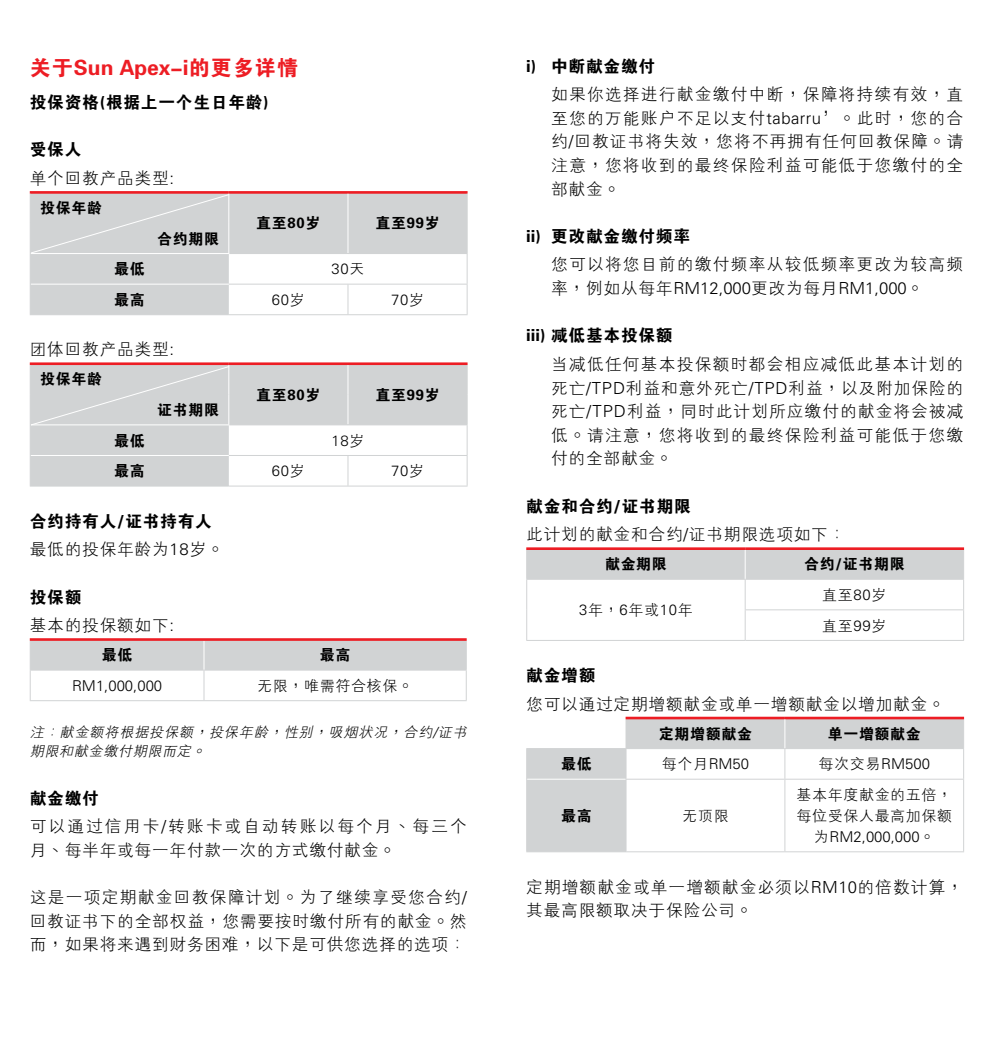
<style>
.page{position:relative;width:993px;height:1042px;background:#fff}
.page>*{position:absolute;margin:0;border:0;box-sizing:border-box;transform-origin:0 0}
.t1{font:21px "FZJDHTB B51 0";letter-spacing:.025em;color:#ed1d24}
.t2{font:16.62px/23.6px "FZJXH1 B B51 0";letter-spacing:.05em;color:#000;text-align:justify}
.t3{font:16.62px "FZJDHTB B51 0";letter-spacing:.05em;color:#000}
.t4{font:16.62px/23.6px "FZJXH1 B B51 0";letter-spacing:.08em;color:#000}
.t5{font:16.62px/23.6px "FZJXH1 B B51 0";letter-spacing:.13em;color:#000}
.t6{font:16.62px/23.6px "FZJXH1 B B51 0";letter-spacing:.07em;color:#000}
.t7{font:14.88px/21px "FZJXH1 B B51 0";letter-spacing:.05em;color:#000}
.t8{font:14.88px "FZJDHTB B51 0";letter-spacing:.05em;color:#000}
.t9{font:14.88px "FZJXH1 B B51 0";letter-spacing:.025em;color:#000}
.t10{font:14.88px "FZJXH1 B B51 0";color:#000}
.t11{font:italic 14px/19.2px "FZJXH1 B B51 0";color:#000}
</style>
<div class="page">
<svg style="left:31px;top:194px;width:435px;height:120px;fill:#d1d3d4"></svg>
<hr style="left:466px;top:254px;width:1px;height:30px;background:#d1d3d4">
<hr style="left:30px;top:191px;width:199px;height:3px;background:#ed1d24">
<hr style="left:229px;top:191px;width:119px;height:3px;background:#ed1d24">
<hr style="left:348px;top:191px;width:119px;height:3px;background:#ed1d24">
<svg style="left:347px;top:194px;width:1px;height:29px"></svg>
<hr style="left:347px;top:223px;width:1px;height:30px;background:#fff">
<hr style="left:229px;top:253px;width:119px;height:1px;background:#d1d3d4">
<hr style="left:348px;top:253px;width:119px;height:1px;background:#d1d3d4">
<hr style="left:229px;top:284px;width:119px;height:1px;background:#d1d3d4">
<hr style="left:348px;top:284px;width:119px;height:1px;background:#d1d3d4">
<svg style="left:347px;top:285px;width:1px;height:29px"></svg>
<svg style="left:466px;top:285px;width:1px;height:29px"></svg>
<hr style="left:229px;top:314px;width:119px;height:1px;background:#d1d3d4">
<hr style="left:348px;top:314px;width:119px;height:1px;background:#d1d3d4">
<hr style="left:31px;top:284px;width:198px;height:1px;background:#fff">
<hr style="left:30px;top:253px;width:1px;height:31px;background:#d1d3d4">
<hr style="left:30px;top:284px;width:1px;height:30px;background:#d1d3d4">
<hr style="left:30px;top:314px;width:199px;height:1px;background:#d1d3d4">
<svg style="left:466px;top:194px;width:1px;height:29px"></svg>
<hr style="left:466px;top:223px;width:1px;height:30px;background:#d1d3d4">
<svg style="left:31px;top:365px;width:435px;height:121px;fill:#d1d3d4"></svg>
<hr style="left:466px;top:425px;width:1px;height:30px;background:#d1d3d4">
<hr style="left:30px;top:362px;width:199px;height:3px;background:#ed1d24">
<hr style="left:229px;top:362px;width:119px;height:3px;background:#ed1d24">
<hr style="left:348px;top:362px;width:119px;height:3px;background:#ed1d24">
<svg style="left:347px;top:365px;width:1px;height:29px"></svg>
<hr style="left:347px;top:394px;width:1px;height:30px;background:#fff">
<hr style="left:229px;top:424px;width:119px;height:1px;background:#d1d3d4">
<hr style="left:348px;top:424px;width:119px;height:1px;background:#d1d3d4">
<hr style="left:229px;top:455px;width:119px;height:1px;background:#d1d3d4">
<hr style="left:348px;top:455px;width:119px;height:1px;background:#d1d3d4">
<hr style="left:347px;top:456px;width:1px;height:30px;background:#d1d3d4">
<hr style="left:466px;top:456px;width:1px;height:30px;background:#d1d3d4">
<hr style="left:229px;top:486px;width:119px;height:1px;background:#d1d3d4">
<hr style="left:348px;top:486px;width:119px;height:1px;background:#d1d3d4">
<hr style="left:31px;top:455px;width:198px;height:1px;background:#fff">
<hr style="left:30px;top:425px;width:1px;height:30px;background:#d1d3d4">
<hr style="left:30px;top:455px;width:1px;height:31px;background:#d1d3d4">
<hr style="left:30px;top:486px;width:199px;height:1px;background:#d1d3d4">
<svg style="left:466px;top:365px;width:1px;height:29px"></svg>
<hr style="left:466px;top:394px;width:1px;height:30px;background:#d1d3d4">
<hr style="left:30px;top:670px;width:1px;height:30px;background:#d1d3d4">
<hr style="left:203px;top:670px;width:1px;height:30px;background:#d1d3d4">
<hr style="left:465px;top:670px;width:1px;height:30px;background:#d1d3d4">
<hr style="left:30px;top:700px;width:174px;height:1px;background:#d1d3d4">
<hr style="left:204px;top:700px;width:262px;height:1px;background:#d1d3d4">
<div style="left:30px;top:641px;width:436px;height:29px;background:#d1d3d4"></div>
<hr style="left:30px;top:638px;width:174px;height:3px;background:#ed1d24">
<hr style="left:204px;top:638px;width:262px;height:3px;background:#ed1d24">
<div style="left:30px;top:194px;width:200px;height:60px;background:#d1d3d4"></div>
<svg style="left:30px;top:365px;width:200px;height:61px;background:#d2d4d5"></svg>
<hr style="left:526px;top:640px;width:219px;height:1px;background:#d1d3d4">
<hr style="left:526px;top:580px;width:1px;height:30px;background:#d1d3d4">
<hr style="left:526px;top:610px;width:1px;height:30px;background:#d1d3d4">
<hr style="left:744px;top:609px;width:219px;height:1px;background:#d1d3d4">
<hr style="left:744px;top:610px;width:1px;height:30px;background:#d1d3d4">
<hr style="left:962px;top:610px;width:1px;height:30px;background:#d1d3d4">
<hr style="left:745px;top:640px;width:218px;height:1px;background:#d1d3d4">
<svg style="left:526px;top:550px;width:437px;height:59px"></svg>
<hr style="left:526px;top:547px;width:219px;height:3px;background:#ed1d24">
<hr style="left:745px;top:547px;width:218px;height:3px;background:#ed1d24">
<svg style="left:527px;top:719px;width:435px;height:132px"></svg>
<svg style="left:625px;top:719px;width:1px;height:29px"></svg>
<svg style="left:962px;top:719px;width:1px;height:29px"></svg>
<hr style="left:526px;top:748px;width:99px;height:1px;background:#d1d3d4">
<hr style="left:526px;top:749px;width:1px;height:30px;background:#d1d3d4">
<hr style="left:625px;top:748px;width:159px;height:1px;background:#d1d3d4">
<hr style="left:625px;top:749px;width:1px;height:30px;background:#d1d3d4">
<hr style="left:784px;top:748px;width:179px;height:1px;background:#d1d3d4">
<hr style="left:784px;top:749px;width:1px;height:30px;background:#d1d3d4">
<hr style="left:962px;top:749px;width:1px;height:30px;background:#d1d3d4">
<hr style="left:526px;top:779px;width:1px;height:72px;background:#d1d3d4">
<hr style="left:625px;top:779px;width:159px;height:1px;background:#d1d3d4">
<hr style="left:625px;top:779px;width:1px;height:72px;background:#d1d3d4">
<hr style="left:784px;top:779px;width:179px;height:1px;background:#d1d3d4">
<hr style="left:784px;top:779px;width:1px;height:72px;background:#d1d3d4">
<hr style="left:962px;top:779px;width:1px;height:72px;background:#d1d3d4">
<hr style="left:526px;top:851px;width:99px;height:1px;background:#d1d3d4">
<hr style="left:625px;top:851px;width:159px;height:1px;background:#d1d3d4">
<hr style="left:784px;top:851px;width:179px;height:1px;background:#d1d3d4">
<hr style="left:625px;top:717px;width:159px;height:2px;background:#ed1d24">
<hr style="left:784px;top:717px;width:179px;height:2px;background:#ed1d24">
<svg style="left:784px;top:719px;width:1px;height:29px"></svg>
<hr style="left:527px;top:779px;width:98px;height:1px;background:#fff">
<p class="t1" style="left:30px;top:56px;width:270px">關於Sun Apex-i的更多詳情</p>
<p class="t3" style="left:30px;top:93px;width:240px">投保資格(根據上一個生日年齡)</p>
<p class="t3" style="left:30px;top:141px;width:53px">受保人</p>
<p class="t2" style="left:30px;top:167px;width:146px">單個回教產品類型:</p>
<p class="t8" style="left:40px;top:200px;width:63px">投保年齡</p>
<p class="t8" style="left:256px;top:215px;width:66px">直至80歲</p>
<p class="t8" style="left:375px;top:215px;width:66px">直至99歲</p>
<p class="t8" style="left:157px;top:230px;width:63px">合約期限</p>
<p class="t8" style="left:114px;top:261px;width:32px">最低</p>
<p class="t7" style="left:331px;top:259px;width:34px">30天</p>
<p class="t8" style="left:114px;top:291px;width:32px">最高</p>
<p class="t7" style="left:272px;top:289px;width:34px">60歲</p>
<p class="t7" style="left:391px;top:289px;width:34px">70歲</p>
<p class="t2" style="left:30px;top:338px;width:146px">團體回教產品類型:</p>
<p class="t8" style="left:40px;top:371px;width:63px">投保年齡</p>
<p class="t8" style="left:256px;top:386px;width:66px">直至80歲</p>
<p class="t8" style="left:375px;top:386px;width:66px">直至99歲</p>
<p class="t8" style="left:157px;top:402px;width:63px">證書期限</p>
<p class="t8" style="left:114px;top:432px;width:32px">最低</p>
<p class="t7" style="left:331px;top:430px;width:34px">18歲</p>
<p class="t8" style="left:114px;top:463px;width:32px">最高</p>
<p class="t7" style="left:272px;top:461px;width:34px">60歲</p>
<p class="t7" style="left:391px;top:461px;width:34px">70歲</p>
<p class="t3" style="left:30px;top:512px;width:183px">合約持有人/證書持有人</p>
<p class="t2" style="left:30px;top:538px;width:195px">最低的投保年齡為18歲。</p>
<p class="t3" style="left:30px;top:588px;width:53px">投保額</p>
<p class="t2" style="left:30px;top:614px;width:146px">基本的投保額如下:</p>
<p class="t8" style="left:102px;top:647px;width:32px">最低</p>
<p class="t8" style="left:320px;top:647px;width:32px">最高</p>
<p class="t10" style="left:72px;top:677px;width:92px">RM1,000,000</p>
<p class="t7" style="left:257px;top:675px;width:157px">無限，唯需符合核保。</p>
<p class="t11" style="left:30px;top:723px;width:442px">註：獻金額將根据投保額，投保年齡，性別，吸煙狀況，合約/證書期限和獻金繳付期限而定。</p>
<p class="t3" style="left:30px;top:788px;width:70px">獻金繳付</p>
<p class="t5" style="left:30px;top:815px;width:438px">可以通過信用卡/轉賬卡或自動轉賬以每個月、每三個月、每半年或每一年付款一次的方式繳付獻金。</p>
<p class="t2" style="left:30px;top:886px;width:438px">這是一項定期獻金回教保障計划。為了繼續享受您合約/回教證書下的全部權益，您需要按時繳付所有的獻金。然而，如果將來遇到財務困難，以下是可供您選擇的選項：</p>
<p class="t3" style="left:526px;top:57px;width:130px">i) 中斷獻金繳付</p>
<p class="t2" style="left:551px;top:83px;width:413px">如果你選擇進行獻金繳付中斷，保障將持續有效，直至您的萬能賬戶不足以支付tabarru’。此時，您的合約/回教證書將失效，您將不再擁有任何回教保障。請注意，您將收到的最終保險利益可能低於您繳付的全部獻金。</p>
<p class="t3" style="left:526px;top:227px;width:165px">ii) 更改獻金繳付頻率</p>
<p class="t4" style="left:551px;top:253px;width:413px">您可以將您目前的繳付頻率從較低頻率更改為較高頻率，例如從每年RM12,000更改為每月RM1,000。</p>
<p class="t3" style="left:526px;top:326px;width:148px">iii) 減低基本投保額</p>
<p class="t2" style="left:551px;top:353px;width:413px">當減低任何基本投保額時都會相應減低此基本計劃的死亡/TPD利益和意外死亡/TPD利益，以及附加保險的死亡/TPD利益，同時此計劃所應繳付的獻金將會被減低。請注意，您將收到的最終保險利益可能低於您繳付的全部獻金。</p>
<p class="t3" style="left:526px;top:497px;width:166px">獻金和合約/證書期限</p>
<p class="t2" style="left:526px;top:523px;width:320px">此計劃的獻金和合約/證書期限選項如下：</p>
<p class="t8" style="left:605px;top:556px;width:63px">獻金期限</p>
<p class="t8" style="left:804px;top:556px;width:102px">合約/證書期限</p>
<p class="t7" style="left:579px;top:600px;width:115px">3年，6年或10年</p>
<p class="t7" style="left:822px;top:580px;width:66px;line-height:30.6px">直至80歲直至99歲</p>
<p class="t3" style="left:526px;top:666px;width:70px">獻金增額</p>
<p class="t2" style="left:526px;top:692px;width:420px">您可以通過定期增額獻金或單一增額獻金以增加獻金。</p>
<p class="t8" style="left:658px;top:725px;width:94px">定期增額獻金</p>
<p class="t8" style="left:827px;top:725px;width:94px">單一增額獻金</p>
<p class="t8" style="left:561px;top:756px;width:32px">最低</p>
<p class="t9" style="left:661px;top:756px;width:89px">每個月RM50</p>
<p class="t9" style="left:818px;top:756px;width:113px">每次交易RM500</p>
<p class="t8" style="left:561px;top:807px;width:32px">最高</p>
<p class="t7" style="left:682px;top:805px;width:48px">無頂限</p>
<p class="t7" style="left:796px;top:784px;width:157px;text-align:center">基本年度獻金的五倍，每位受保人最高加保額為RM2,000,000。</p>
<p class="t6" style="left:526px;top:875px;width:438px">定期增額獻金或單一增額獻金必須以RM10的倍數計算，其最高限額取決於保險公司。</p>
</div>
